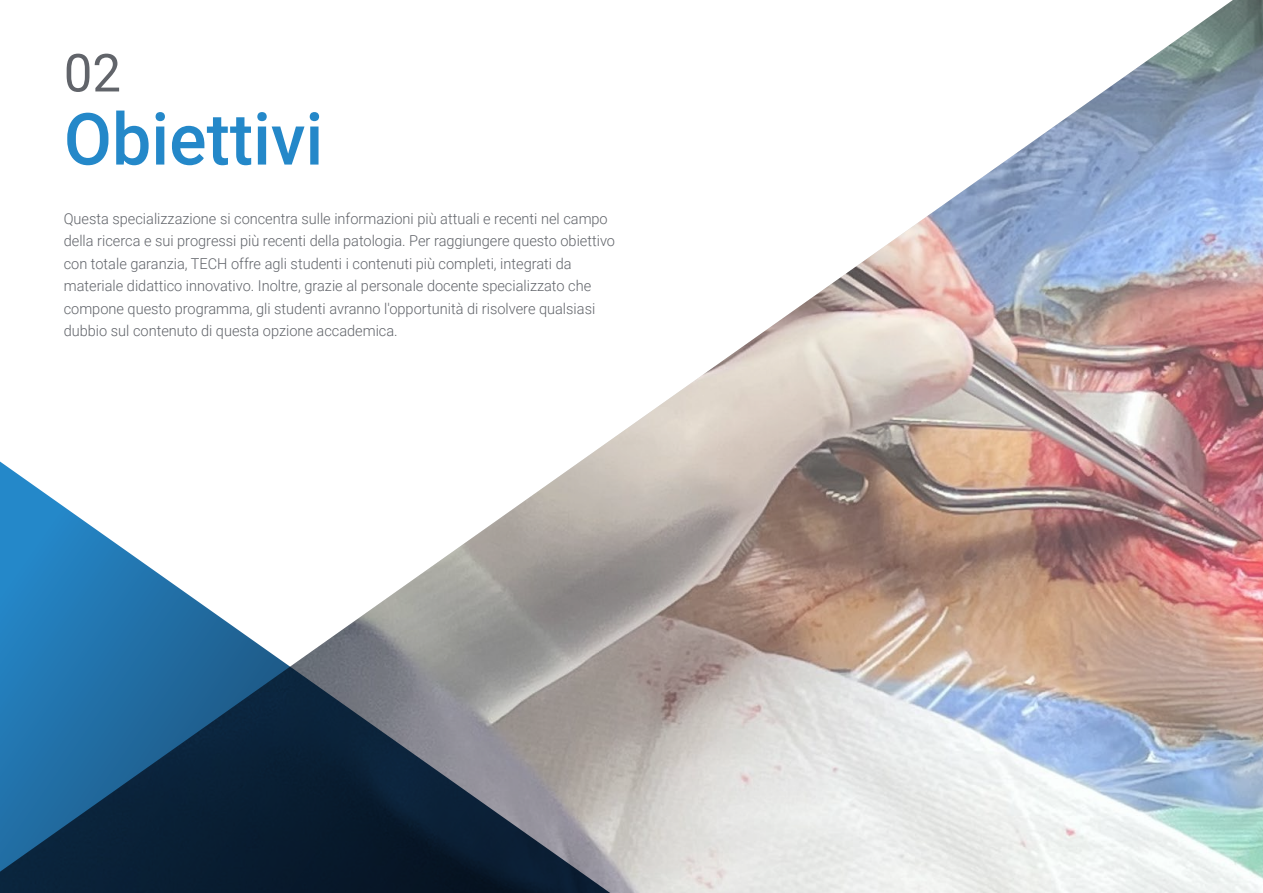
<style>
.page{position:relative;width:1263px;height:893px;background:#fff}
.page>*{position:absolute;margin:0;border:0;box-sizing:border-box;transform-origin:0 0}
.t1{font:500 72px "Roboto";color:#2488c9}
.t2{font:52.5px "Roboto";color:#61646a}
.t3{font:300 15px/22.5px "Roboto";color:#61646a}
</style>
<div class="page">
<img style="left:602px;top:0;width:661px;height:893px">
<svg style="left:0;top:446px;width:640px;height:447px"></svg>
<h2 class="t2" style="left:64px;top:36px;width:59px">02</h2>
<h1 class="t1" style="left:64px;top:89px;width:261px">Obiettivi</h1>
<p class="t3" style="left:64px;top:207px;width:553px">Questa specializzazione si concentra sulle informazioni più attuali e recenti nel campo della ricerca e sui progressi più recenti della patologia. Per raggiungere questo obiettivo con totale garanzia, TECH offre agli studenti i contenuti più completi, integrati da materiale didattico innovativo. Inoltre, grazie al personale docente specializzato che compone questo programma, gli studenti avranno l'opportunità di risolvere qualsiasi dubbio sul contenuto di questa opzione accademica.</p>
</div>
